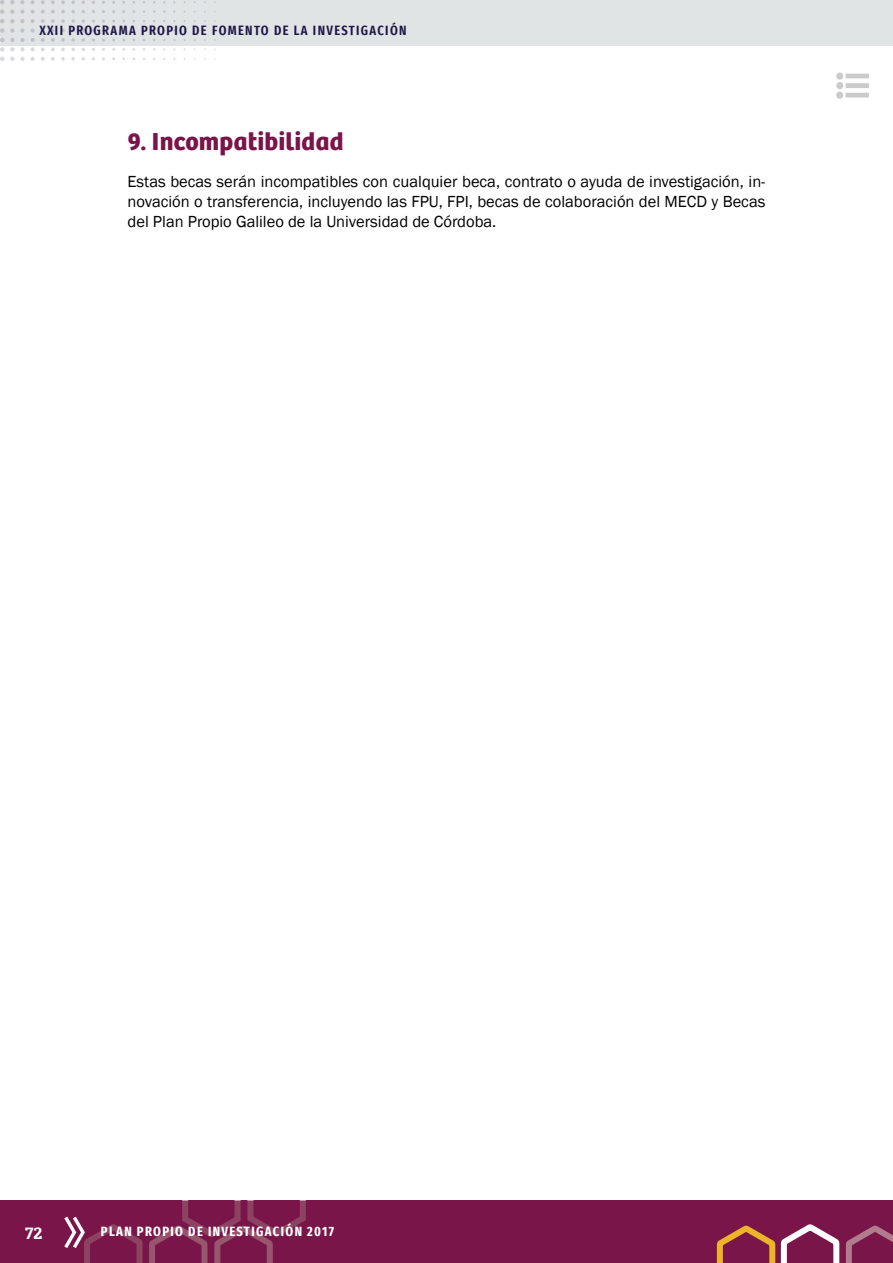
<style>
.page{position:relative;width:893px;height:1263px;background:#fff}
.page>*{position:absolute;margin:0;border:0;box-sizing:border-box;transform-origin:0 0}
.t1{font:700 25.5px "Bree";letter-spacing:.01em;color:#7a1549}
.t2{font:16.5px/19.8px "Franklin Gothic";color:#000;text-align:justify}
.t3{font:16.5px "Patua One";color:#fff}
.t4{font:600 extra-condensed 13.5px "Fira Sans";letter-spacing:.1em;color:#1e194a}
.t5{font:700 extra-condensed 13.5px "Fira Sans";letter-spacing:.1em;color:#fff}
</style>
<div class="page">
<div style="left:0;top:0;width:893px;height:46px;background:#e0e4e5"></div>
<svg style="left:10px;top:0;width:15px;height:4px"></svg>
<svg style="left:31px;top:0;width:4px;height:4px"></svg>
<svg style="left:41px;top:0;width:4px;height:4px"></svg>
<svg style="left:51px;top:0;width:4px;height:4px"></svg>
<svg style="left:61px;top:0;width:4px;height:4px"></svg>
<svg style="left:31px;top:10px;width:4px;height:13px"></svg>
<svg style="left:41px;top:10px;width:4px;height:13px"></svg>
<svg style="left:51px;top:10px;width:4px;height:13px"></svg>
<svg style="left:61px;top:19px;width:4px;height:4px"></svg>
<svg style="left:71px;top:19px;width:4px;height:4px"></svg>
<svg style="left:41px;top:29px;width:4px;height:3px"></svg>
<svg style="left:51px;top:29px;width:4px;height:3px"></svg>
<svg style="left:61px;top:29px;width:4px;height:3px"></svg>
<svg style="left:51px;top:38px;width:4px;height:4px"></svg>
<svg style="left:61px;top:38px;width:4px;height:4px"></svg>
<svg style="left:71px;top:38px;width:4px;height:4px"></svg>
<svg style="left:31px;top:29px;width:4px;height:22px"></svg>
<svg style="left:41px;top:38px;width:4px;height:13px"></svg>
<svg style="left:51px;top:48px;width:4px;height:3px"></svg>
<svg style="left:61px;top:48px;width:4px;height:3px"></svg>
<svg style="left:0;top:0;width:4px;height:61px"></svg>
<svg style="left:10px;top:10px;width:15px;height:51px"></svg>
<svg style="left:31px;top:57px;width:4px;height:4px"></svg>
<svg style="left:41px;top:57px;width:4px;height:4px"></svg>
<svg style="left:51px;top:57px;width:4px;height:4px"></svg>
<svg style="left:61px;top:57px;width:4px;height:4px"></svg>
<svg style="left:71px;top:57px;width:4px;height:4px"></svg>
<div style="left:0;top:1201px;width:893px;height:62px;background:#7a1549"></div>
<svg style="left:149px;top:1200px;width:157px;height:63px"></svg>
<svg style="left:846px;top:1226px;width:47px;height:37px"></svg>
<svg style="left:717px;top:1226px;width:58px;height:37px"></svg>
<svg style="left:781px;top:1224px;width:58px;height:39px"></svg>
<svg style="left:64px;top:1216px;width:79px;height:47px"></svg>
<img style="left:836px;top:73px;width:33px;height:25px">
<p class="t4" style="left:39px;top:20px;width:369px">XXII PROGRAMA PROPIO DE FOMENTO DE LA INVESTIGACIÓN</p>
<h1 class="t1" style="left:128px;top:126px;width:217px">9. Incompatibilidad</h1>
<p class="t2" style="left:128px;top:172px;width:639px">Estas becas serán incompatibles con cualquier beca, contrato o ayuda de investigación, in&shy;novación o transferencia, incluyendo las FPU, FPI, becas de colaboración del MECD y Becas del Plan Propio Galileo de la Universidad de Córdoba.</p>
<p class="t3" style="left:25px;top:1222px;width:19px">72</p>
<p class="t5" style="left:101px;top:1220px;width:235px">PLAN PROPIO DE INVESTIGACIÓN 2017</p>
</div>
